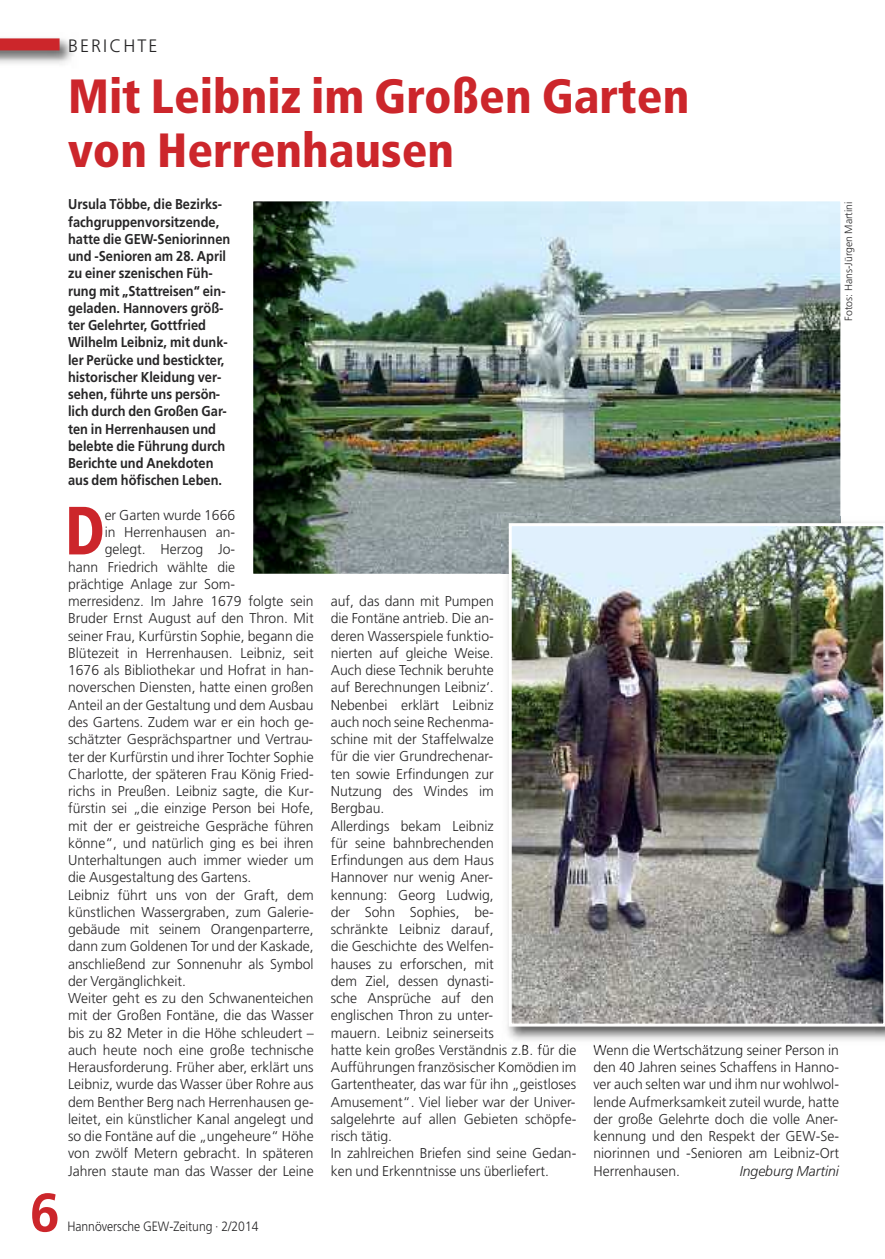
<style>
.page{position:relative;width:885px;height:1259px;background:#fff}
.page>*{position:absolute;margin:0;border:0;box-sizing:border-box;transform-origin:0 0}
.t1{font:900 condensed 68.1px "Frutiger";color:#cc262b;scale:.87 1}
.t2{font:700 54px "Frutiger";color:#cc262b}
.t3{font:900 condensed 48px/54px "Frutiger";color:#cc262b}
.t4{font:300 18px "Frutiger";letter-spacing:.115em;color:#272627}
.t5{font:300 14.25px/17.2px "Frutiger";color:#272627}
.t6{font:700 14.25px/17.2px "Frutiger";color:#272627;scale:.9 1}
.t7{font:italic 300 14.25px "Frutiger";color:#272627}
.t8{font:300 13.5px "Frutiger";color:#272627;scale:.9 1}
.t9{font:300 10.5px "Frutiger";color:#272627}
</style>
<div class="page">
<img style="left:0;top:39px;width:73px;height:25px">
<div style="left:0;top:38px;width:60px;height:12px;background:#cc262b"></div>
<img style="left:254px;top:202px;width:585px;height:371px">
<div style="left:250px;top:198px;width:593px;height:379px;border:3px solid #fff"></div>
<img style="left:502px;top:516px;width:382px;height:530px">
<img style="left:593px;top:1044px;width:115px;height:2px">
<img style="left:508px;top:523px;width:376px;height:503px">
<h2 class="t2" style="left:30px;top:1191px;width:32px">6</h2>
<p class="t4" style="left:68px;top:38px;width:91px">BERICHTE</p>
<h3 class="t3" style="left:68px;top:73px;width:622px">Mit Leibniz im Großen Garten von Herrenhausen</h3>
<p class="t6" style="left:68px;top:197px;width:182px">Ursula Többe, die Bezirks&shy;fachgruppenvorsitzende, hatte die GEW-Seniorinnen und -Senioren am 28. April zu einer szenischen Füh&shy;rung mit „Stattreisen“ ein&shy;geladen. Hannovers größ&shy;ter Gelehrter, Gottfried<br>Wilhelm Leibniz, mit dunk&shy;ler Perücke und bestickter, historischer Kleidung ver&shy;sehen, führte uns persön&shy;lich durch den Großen Gar&shy;ten in Herrenhausen und belebte die Führung durch<br>Berichte und Anekdoten aus dem höfischen Leben.</p>
<h1 class="t1" style="left:65px;top:503px;width:47px">D</h1>
<p class="t5" style="left:105px;top:507px;width:132px">er Garten wurde 1666</p>
<p class="t9" style="left:844px;top:321px;width:121px;rotate:-90deg">Fotos: Hans-Jürgen Martini</p>
<p class="t5" style="left:105px;top:525px;width:132px">in Herrenhausen an-</p>
<p class="t5" style="left:105px;top:542px;width:132px">gelegt. Herzog Jo-</p>
<p class="t5" style="left:68px;top:559px;width:169px">hann Friedrich wählte die</p>
<p class="t5" style="left:68px;top:576px;width:169px">prächtige Anlage zur Som-</p>
<p class="t5" style="left:68px;top:594px;width:247px">merresidenz. Im Jahre 1679 folgte sein</p>
<p class="t5" style="left:68px;top:611px;width:247px">Bruder Ernst August auf den Thron. Mit</p>
<p class="t5" style="left:68px;top:628px;width:247px">seiner Frau, Kurfürstin Sophie, begann die</p>
<p class="t5" style="left:68px;top:645px;width:247px">Blütezeit in Herrenhausen. Leibniz, seit</p>
<p class="t5" style="left:68px;top:663px;width:247px">1676 als Bibliothekar und Hofrat in han-</p>
<p class="t5" style="left:68px;top:680px;width:247px">noverschen Diensten, hatte einen großen</p>
<p class="t5" style="left:68px;top:697px;width:247px">Anteil an der Gestaltung und dem Ausbau</p>
<p class="t5" style="left:68px;top:714px;width:247px">des Gartens. Zudem war er ein hoch ge-</p>
<p class="t5" style="left:68px;top:732px;width:246px">schätzter Gesprächspartner und Vertrau-</p>
<p class="t5" style="left:68px;top:749px;width:247px">ter der Kurfürstin und ihrer Tochter Sophie</p>
<p class="t5" style="left:68px;top:766px;width:247px">Charlotte, der späteren Frau König Fried-</p>
<p class="t5" style="left:68px;top:783px;width:247px">richs in Preußen. Leibniz sagte, die Kur-</p>
<p class="t5" style="left:68px;top:801px;width:247px">fürstin sei „die einzige Person bei Hofe,</p>
<p class="t5" style="left:68px;top:818px;width:247px">mit der er geistreiche Gespräche führen</p>
<p class="t5" style="left:68px;top:835px;width:247px">könne“, und natürlich ging es bei ihren</p>
<p class="t5" style="left:68px;top:852px;width:247px">Unterhaltungen auch immer wieder um</p>
<p class="t5" style="left:68px;top:870px;width:185px">die Ausgestaltung des Gartens.</p>
<p class="t5" style="left:68px;top:887px;width:247px">Leibniz führt uns von der Graft, dem</p>
<p class="t5" style="left:68px;top:904px;width:247px">künstlichen Wassergraben, zum Galerie-</p>
<p class="t5" style="left:68px;top:921px;width:247px">gebäude mit seinem Orangenparterre,</p>
<p class="t5" style="left:68px;top:939px;width:247px">dann zum Goldenen Tor und der Kaskade,</p>
<p class="t5" style="left:68px;top:956px;width:247px">anschließend zur Sonnenuhr als Symbol</p>
<p class="t5" style="left:68px;top:973px;width:119px">der Vergänglichkeit.</p>
<p class="t5" style="left:68px;top:990px;width:247px">Weiter geht es zu den Schwanenteichen</p>
<p class="t5" style="left:68px;top:1008px;width:247px">mit der Großen Fontäne, die das Wasser</p>
<p class="t5" style="left:68px;top:1025px;width:247px">bis zu 82 Meter in die Höhe schleudert –</p>
<p class="t5" style="left:68px;top:1042px;width:247px">auch heute noch eine große technische</p>
<p class="t5" style="left:68px;top:1059px;width:247px">Herausforderung. Früher aber, erklärt uns</p>
<p class="t5" style="left:68px;top:1077px;width:247px">Leibniz, wurde das Wasser über Rohre aus</p>
<p class="t5" style="left:68px;top:1094px;width:247px">dem Benther Berg nach Herrenhausen ge-</p>
<p class="t5" style="left:68px;top:1111px;width:247px">leitet, ein künstlicher Kanal angelegt und</p>
<p class="t5" style="left:68px;top:1128px;width:247px">so die Fontäne auf die „ungeheure“ Höhe</p>
<p class="t5" style="left:68px;top:1146px;width:247px">von zwölf Metern gebracht. In späteren</p>
<p class="t5" style="left:68px;top:1163px;width:247px">Jahren staute man das Wasser der Leine</p>
<p class="t5" style="left:331px;top:594px;width:247px">auf, das dann mit Pumpen<br>die Fontäne antrieb. Die an-<br>deren Wasserspiele funktio-<br>nierten auf gleiche Weise.<br>Auch diese Technik beruhte<br>auf Berechnungen Leibniz‘.<br>Nebenbei erklärt Leibniz<br>auch noch seine Rechenma-<br>schine mit der Staffelwalze<br>für die vier Grundrechenar-<br>ten sowie Erfindungen zur<br>Nutzung des Windes im<br>Bergbau.<br>Allerdings bekam Leibniz<br>für seine bahnbrechenden<br>Erfindungen aus dem Haus<br>Hannover nur wenig Aner-<br>kennung: Georg Ludwig,<br>der Sohn Sophies, be-<br>schränkte Leibniz darauf,<br>die Geschichte des Welfen-<br>hauses zu erforschen, mit<br>dem Ziel, dessen dynasti-<br>sche Ansprüche auf den<br>englischen Thron zu unter-<br>mauern. Leibniz seinerseits<br>hatte kein großes Verständnis z.B. für die<br>Aufführungen französischer Komödien im<br>Gartentheater, das war für ihn „geistloses<br>Amusement“. Viel lieber war der Univer&shy;salgelehrte auf allen Gebieten schöpfe&shy;risch tätig.<br>In zahlreichen Briefen sind seine Gedan&shy;ken und Erkenntnisse uns überliefert.</p>
<p class="t5" style="left:593px;top:1042px;width:247px;text-align:justify">Wenn die Wertschätzung seiner Person in den 40 Jahren seines Schaffens in Hanno&shy;ver auch selten war und ihm nur wohlwol&shy;lende Aufmerksamkeit zuteil wurde, hatte der große Gelehrte doch die volle Aner&shy;kennung und den Respekt der GEW-Se&shy;niorinnen und -Senioren am Leibniz-Ort Herrenhausen.</p>
<p class="t7" style="left:739px;top:1165px;width:101px">Ingeburg Martini</p>
<p class="t8" style="left:67px;top:1221px;width:214px">Hannöversche GEW-Zeitung · 2/2014</p>
</div>
